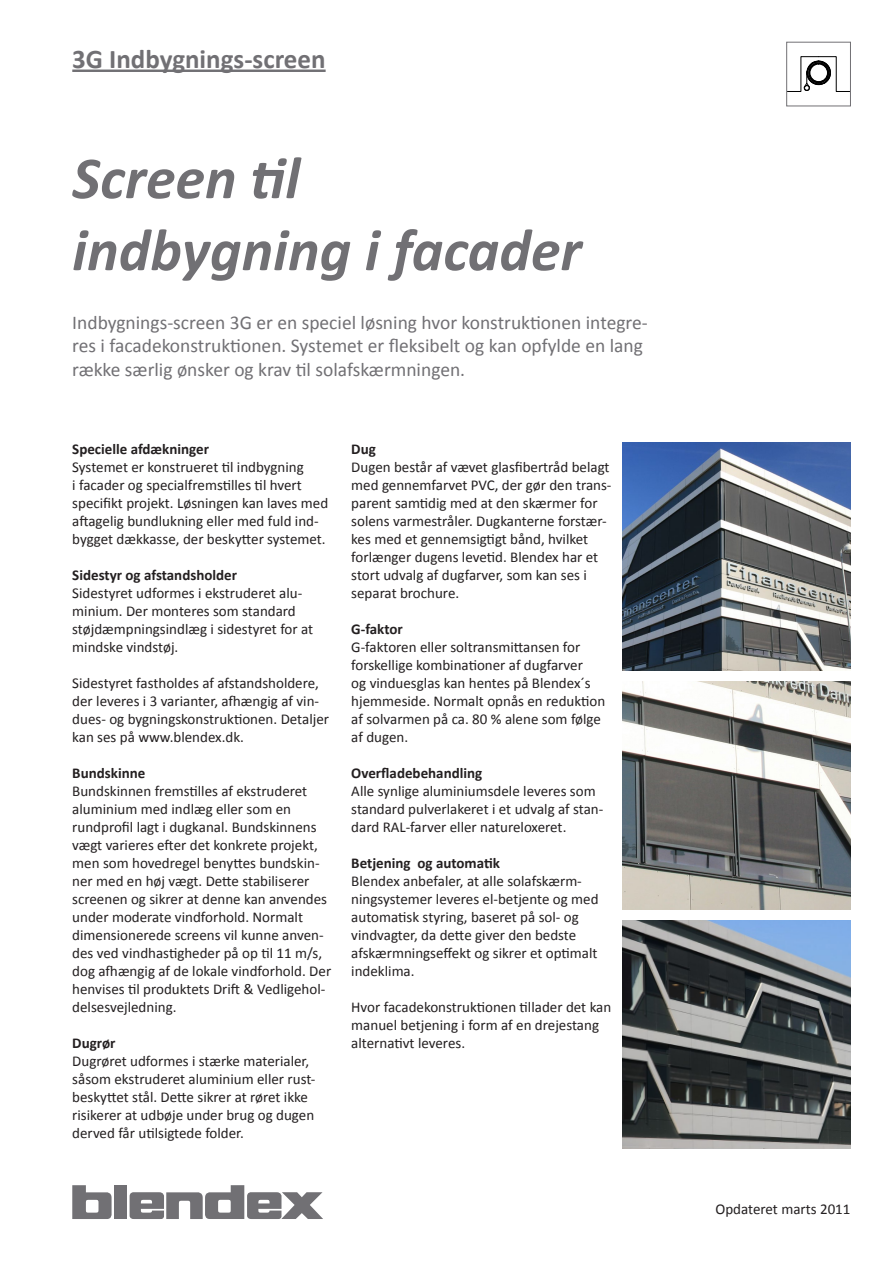
<style>
.page{position:relative;width:893px;height:1263px;background:#fff}
.page>*{position:absolute;margin:0;border:0;box-sizing:border-box;transform-origin:0 0}
.t1{font:italic 700 60px "Calibri";color:#717074}
.t2{font:700 27px "Calibri";color:#717074}
.t3{font:19.5px/23.4px "Calibri";color:#717074}
.tekst{font:15px/18px "Calibri";color:#231f20}
.tekst-2{font:700 15px "Calibri";color:#231f20}
</style>
<div class="page">
<svg style="left:72px;top:1185px;width:40px;height:34px"></svg>
<div style="left:114px;top:1185px;width:13px;height:34px;background:#717074"></div>
<svg style="left:130px;top:1185px;width:193px;height:34px"></svg>
<hr style="left:72px;top:70px;width:254px;height:2px;background:#717074">
<img style="left:622px;top:920px;width:228px;height:228px">
<img style="left:623px;top:443px;width:228px;height:228px">
<img style="left:622px;top:681px;width:228px;height:228px">
<svg style="left:788px;top:56px;width:61px;height:36px"></svg>
<div style="left:786px;top:42px;width:65px;height:64px;border:1px solid #717074"></div>
<p class="t2" style="left:72px;top:42px;width:255px">3G Indbygnings-screen</p>
<p class="t1" style="left:72px;top:140px;width:229px">Screen til</p>
<p class="t1" style="left:72px;top:212px;width:511px">indbygning i facader</p>
<p class="t3" style="left:72px;top:311px;width:577px">Indbygnings-screen 3G er en speciel løsning hvor konstruktionen integre&shy;res i facadekonstruktionen. Systemet er fleksibelt og kan opfylde en lang række særlig ønsker og krav til solafskærmningen.</p>
<p class="tekst-2" style="left:72px;top:439px;width:138px">Specielle afdækninger</p>
<p class="tekst" style="left:72px;top:458px;width:257px">Systemet er konstrueret til indbygning<br>i facader og specialfremstilles til hvert specifikt projekt. Løsningen kan laves med aftagelig bundlukning eller med fuld ind&shy;bygget dækkasse, der beskytter systemet.</p>
<p class="tekst-2" style="left:72px;top:565px;width:166px">Sidestyr og afstandsholder</p>
<p class="tekst" style="left:72px;top:584px;width:242px">Sidestyret udformes i ekstruderet alu&shy;minium. Der monteres som standard støjdæmpningsindlæg i sidestyret for at mindske vindstøj.</p>
<p class="tekst" style="left:72px;top:674px;width:258px">Sidestyret fastholdes af afstandsholdere, der leveres i 3 varianter, afhængig af vin&shy;dues- og bygningskonstruktionen. Detaljer kan ses på www.blendex.dk.</p>
<p class="tekst-2" style="left:72px;top:763px;width:75px">Bundskinne</p>
<p class="tekst" style="left:72px;top:782px;width:260px">Bundskinnen fremstilles af ekstruderet aluminium med indlæg eller som en rundprofil lagt i dugkanal. Bundskinnens vægt varieres efter det konkrete projekt, men som hovedregel benyttes bundskin&shy;ner med en høj vægt. Dette stabiliserer screenen og sikrer at denne kan anvendes under moderate vindforhold. Normalt dimensionerede screens vil kunne anven&shy;des ved vindhastigheder på op til 11 m/s, dog afhængig af de lokale vindforhold. Der henvises til produktets Drift &amp; Vedligehol&shy;delsesvejledning.</p>
<p class="tekst-2" style="left:72px;top:1033px;width:45px">Dugrør</p>
<p class="tekst" style="left:72px;top:1052px;width:245px">Dugrøret udformes i stærke materialer, såsom ekstruderet aluminium eller rust&shy;beskyttet stål. Dette sikrer at røret ikke risikerer at udbøje under brug og dugen derved får utilsigtede folder.</p>
<p class="tekst-2" style="left:351px;top:439px;width:26px">Dug</p>
<p class="tekst" style="left:351px;top:458px;width:262px">Dugen består af vævet glasfibertråd belagt med gennemfarvet PVC, der gør den trans&shy;parent samtidig med at den skærmer for solens varmestråler. Dugkanterne forstær&shy;kes med et gennemsigtigt bånd, hvilket forlænger dugens levetid. Blendex har et stort udvalg af dugfarver, som kan ses i separat brochure.</p>
<p class="tekst-2" style="left:351px;top:619px;width:53px">G-faktor</p>
<p class="tekst" style="left:351px;top:638px;width:256px">G-faktoren eller soltransmittansen for forskellige kombinationer af dugfarver<br>og vinduesglas kan hentes på Blendex´s hjemmeside. Normalt opnås en reduktion af solvarmen på ca. 80 % alene som følge af dugen.</p>
<p class="tekst-2" style="left:351px;top:763px;width:133px">Overfladebehandling</p>
<p class="tekst" style="left:351px;top:782px;width:254px">Alle synlige aluminiumsdele leveres som standard pulverlakeret i et udvalg af stan&shy;dard RAL-farver eller natureloxeret.</p>
<p class="tekst-2" style="left:351px;top:853px;width:150px">Betjening og automatik</p>
<p class="tekst" style="left:351px;top:872px;width:249px">Blendex anbefaler, at alle solafskærm&shy;ningsystemer leveres el-betjente og med automatisk styring, baseret på sol- og vindvagter, da dette giver den bedste afskærmningseffekt og sikrer et optimalt indeklima.</p>
<p class="tekst" style="left:351px;top:998px;width:261px">Hvor facadekonstruktionen tillader det kan manuel betjening i form af en drejestang alternativt leveres.</p>
<p class="tekst" style="left:715px;top:1200px;width:136px">Opdateret marts 2011</p>
</div>
